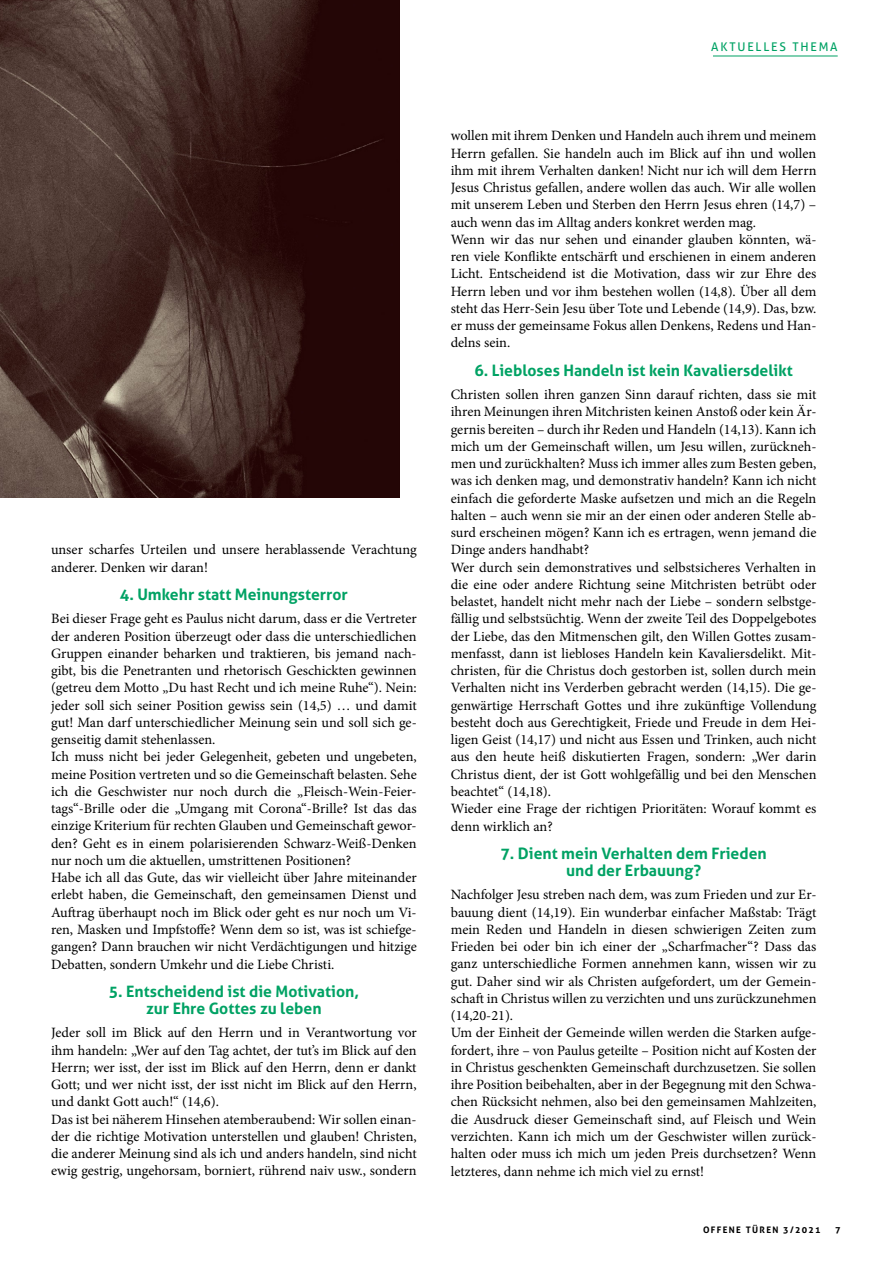
<style>
.page{position:relative;width:893px;height:1263px;background:#fff}
.page>*{position:absolute;margin:0;border:0;box-sizing:border-box;transform-origin:0 0}
.t1{font:700 15.75px/17.2px "Aller";color:#00a264;text-align:center}
.t2{font:14.25px/17.2px "Minion Pro";color:#000}
.t3{font:12px "Aller";letter-spacing:.15em;color:#00a264}
.t4{font:700 9px "Aller";letter-spacing:.15em;color:#000}
</style>
<div class="page">
<img style="left:0;top:0;width:400px;height:497px">
<hr style="left:713px;top:56px;width:125px;height:1px;background:#00a264">
<p class="t2" style="left:51px;top:541px;width:367px">unser scharfes Urteilen und unsere herablassende Verachtung anderer. Denken wir daran!</p>
<p class="t1" style="left:120px;top:586px;width:229px">4. Umkehr statt Meinungsterror</p>
<p class="t2" style="left:51px;top:610px;width:367px">Bei dieser Frage geht es Paulus nicht darum, dass er die Vertreter der anderen Position überzeugt oder dass die unterschiedlichen Gruppen einander beharken und traktieren, bis jemand nach&shy;gibt, bis die Penetranten und rhetorisch Geschickten gewinnen (getreu dem Motto „Du hast Recht und ich meine Ruhe“). Nein: jeder soll sich seiner Position gewiss sein (14,5) … und damit gut! Man darf unterschiedlicher Meinung sein und soll sich ge&shy;genseitig damit stehenlassen.<br>Ich muss nicht bei jeder Gelegenheit, gebeten und ungebeten, meine Position vertreten und so die Gemeinschaft belasten. Sehe ich die Geschwister nur noch durch die „Fleisch-Wein-Feier&shy;tags“-Brille oder die „Umgang mit Corona“-Brille? Ist das das einzige Kriterium für rechten Glauben und Gemeinschaft gewor&shy;den? Geht es in einem polarisierenden Schwarz-Weiß-Denken nur noch um die aktuellen, umstrittenen Positionen?<br>Habe ich all das Gute, das wir vielleicht über Jahre miteinander erlebt haben, die Gemeinschaft, den gemeinsamen Dienst und Auftrag überhaupt noch im Blick oder geht es nur noch um Vi&shy;ren, Masken und Impfstoffe? Wenn dem so ist, was ist schiefge&shy;gangen? Dann brauchen wir nicht Verdächtigungen und hitzige Debatten, sondern Umkehr und die Liebe Christi.</p>
<p class="t1" style="left:109px;top:982px;width:252px">5. Entscheidend ist die Motivation, zur Ehre Gottes zu leben</p>
<p class="t2" style="left:51px;top:1024px;width:367px">Jeder soll im Blick auf den Herrn und in Verantwortung vor ihm handeln: „Wer auf den Tag achtet, der tut’s im Blick auf den Herrn; wer isst, der isst im Blick auf den Herrn, denn er dankt Gott; und wer nicht isst, der isst nicht im Blick auf den Herrn, und dankt Gott auch!“ (14,6).<br>Das ist bei näherem Hinsehen atemberaubend: Wir sollen einan&shy;der die richtige Motivation unterstellen und glauben! Christen, die anderer Meinung sind als ich und anders handeln, sind nicht ewig gestrig, ungehorsam, borniert, rührend naiv usw., sondern</p>
<p class="t3" style="left:711px;top:40px;width:128px">AKTUELLES THEMA</p>
<p class="t2" style="left:451px;top:127px;width:367px">wollen mit ihrem Denken und Handeln auch ihrem und meinem Herrn gefallen. Sie handeln auch im Blick auf ihn und wollen ihm mit ihrem Verhalten danken! Nicht nur ich will dem Herrn Jesus Christus gefallen, andere wollen das auch. Wir alle wollen mit unserem Leben und Sterben den Herrn Jesus ehren (14,7) – auch wenn das im Alltag anders konkret werden mag.<br>Wenn wir das nur sehen und einander glauben könnten, wä&shy;ren viele Konflikte entschärft und erschienen in einem anderen Licht. Entscheidend ist die Motivation, dass wir zur Ehre des Herrn leben und vor ihm bestehen wollen (14,8). Über all dem steht das Herr-Sein Jesu über Tote und Lebende (14,9). Das, bzw. er muss der gemeinsame Fokus allen Denkens, Redens und Han&shy;delns sein.</p>
<p class="t1" style="left:474px;top:361px;width:320px">6. Liebloses Handeln ist kein Kavaliersdelikt</p>
<p class="t2" style="left:451px;top:386px;width:367px">Christen sollen ihren ganzen Sinn darauf richten, dass sie mit ihren Meinungen ihren Mitchristen keinen Anstoß oder kein Är&shy;gernis bereiten – durch ihr Reden und Handeln (14,13). Kann ich mich um der Gemeinschaft willen, um Jesu willen, zurückneh&shy;men und zurückhalten? Muss ich immer alles zum Besten geben, was ich denken mag, und demonstrativ handeln? Kann ich nicht einfach die geforderte Maske aufsetzen und mich an die Regeln halten – auch wenn sie mir an der einen oder anderen Stelle ab&shy;surd erscheinen mögen? Kann ich es ertragen, wenn jemand die Dinge anders handhabt?<br>Wer durch sein demonstratives und selbstsicheres Verhalten in die eine oder andere Richtung seine Mitchristen betrübt oder belastet, handelt nicht mehr nach der Liebe – sondern selbstge&shy;fällig und selbstsüchtig. Wenn der zweite Teil des Doppelgebotes der Liebe, das den Mitmenschen gilt, den Willen Gottes zusam&shy;menfasst, dann ist liebloses Handeln kein Kavaliersdelikt. Mit&shy;christen, für die Christus doch gestorben ist, sollen durch mein Verhalten nicht ins Verderben gebracht werden (14,15). Die ge&shy;genwärtige Herrschaft Gottes und ihre zukünftige Vollendung besteht doch aus Gerechtigkeit, Friede und Freude in dem Hei&shy;ligen Geist (14,17) und nicht aus Essen und Trinken, auch nicht aus den heute heiß diskutierten Fragen, sondern: „Wer darin Christus dient, der ist Gott wohlgefällig und bei den Menschen beachtet“ (14,18).<br>Wieder eine Frage der richtigen Prioritäten: Worauf kommt es denn wirklich an?</p>
<p class="t1" style="left:500px;top:844px;width:268px">7. Dient mein Verhalten dem Frieden und der Erbauung?</p>
<p class="t2" style="left:451px;top:886px;width:367px">Nachfolger Jesu streben nach dem, was zum Frieden und zur Er&shy;bauung dient (14,19). Ein wunderbar einfacher Maßstab: Trägt mein Reden und Handeln in diesen schwierigen Zeiten zum Frieden bei oder bin ich einer der „Scharfmacher“? Dass das ganz unterschiedliche Formen annehmen kann, wissen wir zu gut. Daher sind wir als Christen aufgefordert, um der Gemein&shy;schaft in Christus willen zu verzichten und uns zurückzunehmen (14,20-21).<br>Um der Einheit der Gemeinde willen werden die Starken aufge&shy;fordert, ihre – von Paulus geteilte – Position nicht auf Kosten der in Christus geschenkten Gemeinschaft durchzusetzen. Sie sollen ihre Position beibehalten, aber in der Begegnung mit den Schwa&shy;chen Rücksicht nehmen, also bei den gemeinsamen Mahlzeiten, die Ausdruck dieser Gemeinschaft sind, auf Fleisch und Wein verzichten. Kann ich mich um der Geschwister willen zurück&shy;halten oder muss ich mich um jeden Preis durchsetzen? Wenn letzteres, dann nehme ich mich viel zu ernst!</p>
<p class="t4" style="left:703px;top:1225px;width:119px">OFFENE TÜREN 3/2021</p>
<p class="t4" style="left:835px;top:1225px;width:7px">7</p>
</div>
